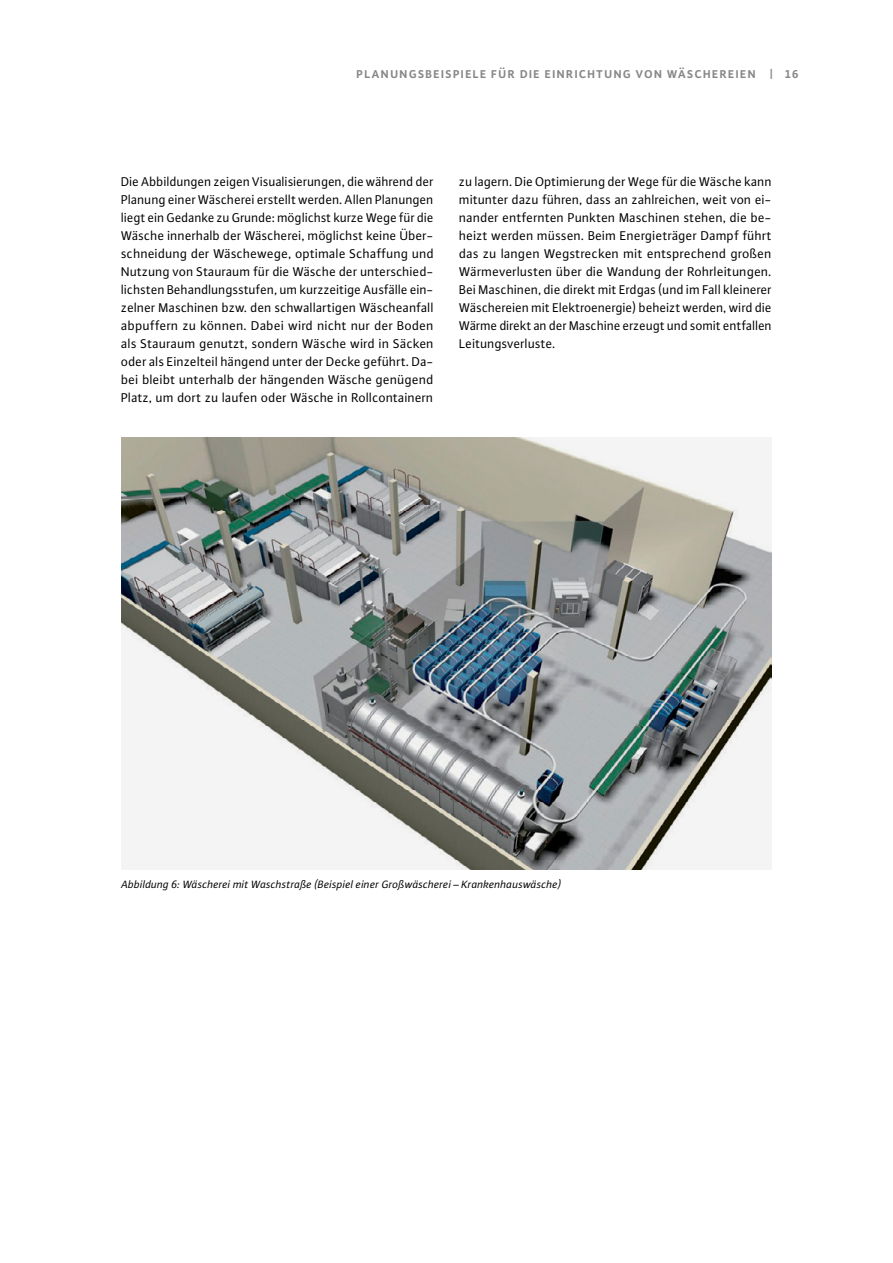
<style>
.page{position:relative;width:893px;height:1263px;background:#fff}
.page>*{position:absolute;margin:0;border:0;box-sizing:border-box;transform-origin:0 0}
.t1{font:13.5px/18px "Plus Sans Normal";letter-spacing:.005em;color:#000;text-align:justify}
.t2{font:12px "Plus Sans Bold SC";letter-spacing:.115em;color:#868786}
.t3{font:italic 11.25px "Plus Sans Normal";letter-spacing:.005em;color:#000}
.s1{font-family:"Plus Sans Normal SC Italic";font-style:normal}
</style>
<div class="page">
<img style="left:121px;top:438px;width:651px;height:432px">
<p class="t2" style="left:357px;top:66px;width:444px">PLANUNGSBEISPIELE FÜR DIE EINRICHTUNG VON WÄSCHEREIEN | 16</p>
<p class="t1" style="left:121px;top:172px;width:314px">Die Abbildungen zeigen Visualisierungen, die während der Planung einer Wäscherei erstellt werden. Allen Planungen liegt ein Gedanke zu Grunde: möglichst kurze Wege für die Wäsche innerhalb der Wäscherei, möglichst keine Über&shy;schneidung der Wäschewege, optimale Schaffung und Nutzung von Stauraum für die Wäsche der unterschied&shy;lichsten Behandlungsstufen, um kurzzeitige Ausfälle ein&shy;zelner Maschinen bzw. den schwallartigen Wäscheanfall abpuffern zu können. Dabei wird nicht nur der Boden als Stauraum genutzt, sondern Wäsche wird in Säcken oder als Einzelteil hängend unter der Decke geführt. Da&shy;bei bleibt unterhalb der hängenden Wäsche genügend Platz, um dort zu laufen oder Wäsche in Rollcontainern</p>
<p class="t1" style="left:459px;top:172px;width:314px">zu lagern. Die Optimierung der Wege für die Wäsche kann mitunter dazu führen, dass an zahlreichen, weit von ei&shy;nander entfernten Punkten Maschinen stehen, die be&shy;heizt werden müssen. Beim Energieträger Dampf führt das zu langen Wegstrecken mit entsprechend großen Wärmeverlusten über die Wandung der Rohrleitungen.<br>Bei Maschinen, die direkt mit Erdgas (und im Fall kleinerer Wäschereien mit Elektroenergie) beheizt werden, wird die Wärme direkt an der Maschine erzeugt und somit entfallen Leitungsverluste.</p>
<p class="t3" style="left:121px;top:876px;width:442px">Abbildung <span class="s1">6</span>: Wäscherei mit Waschstraße (Beispiel einer Großwäscherei–Krankenhauswäsche)</p>
</div>
